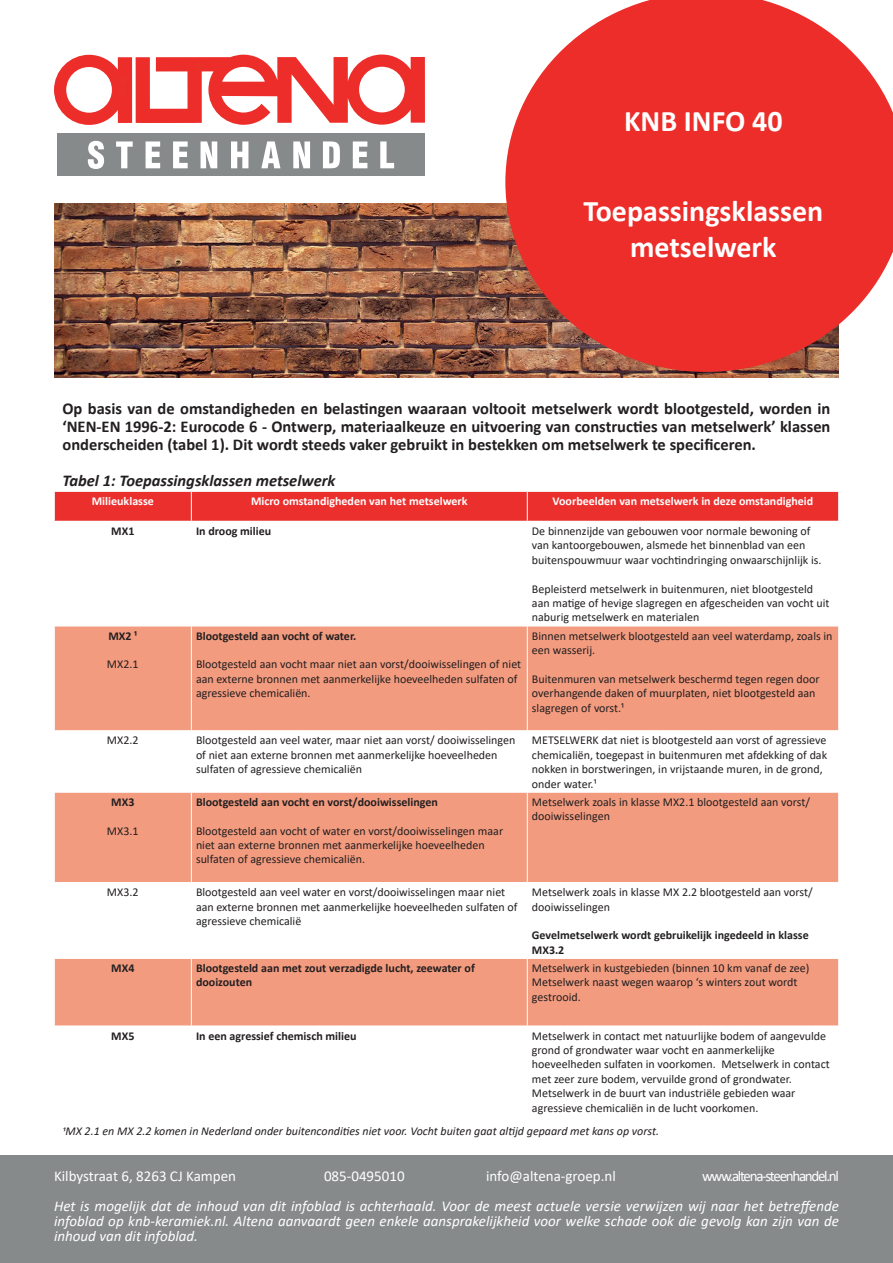
<style>
.page{position:relative;width:893px;height:1263px;background:#fff}
.page>*{position:absolute;margin:0;border:0;box-sizing:border-box;transform-origin:0 0}
.t1{font:700 30px/36px "Calibri";color:#fff;text-align:center}
.t2{font:700 16.5px/18px "Calibri";color:#231f20;text-align:justify}
.t3{font:italic 700 16.5px "Calibri";color:#231f20}
.t4{font:italic 15px/15px "Calibri";color:#fff;text-align:justify}
.t5{font:15px "Calibri";color:#fff}
.t6{font:15px "Calibri";letter-spacing:-.085em;color:#fff}
.t7{font:12px/14.4px "Calibri";color:#231f20}
.t8{font:700 12px/14.4px "Calibri";color:#231f20}
.t9{font:italic 12px "Calibri";color:#231f20}
.t10{font:700 12px "Calibri";color:#fff}
</style>
<div class="page">
<img style="left:54px;top:203px;width:785px;height:174px">
<svg style="left:505px;top:0;width:388px;height:372px;background:#e74843"></svg>
<div style="left:58px;top:134px;width:367px;height:42px;background:#868a8b"></div>
<svg style="left:54px;top:55px;width:371px;height:70px"></svg>
<svg style="left:88px;top:141px;width:16px;height:28px"></svg>
<svg style="left:116px;top:141px;width:17px;height:27px"></svg>
<svg style="left:146px;top:141px;width:14px;height:27px"></svg>
<svg style="left:173px;top:141px;width:15px;height:27px"></svg>
<svg style="left:201px;top:141px;width:16px;height:27px"></svg>
<svg style="left:231px;top:141px;width:17px;height:27px"></svg>
<svg style="left:261px;top:141px;width:19px;height:27px"></svg>
<svg style="left:293px;top:141px;width:17px;height:27px"></svg>
<svg style="left:323px;top:141px;width:17px;height:27px"></svg>
<svg style="left:353px;top:141px;width:14px;height:27px"></svg>
<svg style="left:380px;top:141px;width:14px;height:27px"></svg>
<div style="left:0;top:1155px;width:893px;height:108px;background:#868a8b"></div>
<svg style="left:55px;top:627px;width:783px;height:398px;fill:#f39b7f"></svg>
<hr style="left:191px;top:626px;width:1px;height:104px;background:#fff">
<hr style="left:527px;top:626px;width:1px;height:104px;background:#fff">
<hr style="left:55px;top:730px;width:136px;height:1px;background:#fff">
<hr style="left:191px;top:730px;width:336px;height:1px;background:#fff">
<hr style="left:191px;top:731px;width:1px;height:61px;background:#fff">
<hr style="left:527px;top:730px;width:311px;height:1px;background:#fff">
<hr style="left:527px;top:731px;width:1px;height:61px;background:#fff">
<hr style="left:55px;top:792px;width:136px;height:1px;background:#fff">
<hr style="left:191px;top:792px;width:336px;height:1px;background:#fff">
<hr style="left:191px;top:792px;width:1px;height:90px;background:#fff">
<hr style="left:527px;top:792px;width:311px;height:1px;background:#fff">
<hr style="left:527px;top:792px;width:1px;height:90px;background:#fff">
<hr style="left:55px;top:882px;width:136px;height:1px;background:#fff">
<hr style="left:191px;top:882px;width:336px;height:1px;background:#fff">
<hr style="left:191px;top:883px;width:1px;height:75px;background:#fff">
<hr style="left:527px;top:882px;width:311px;height:1px;background:#fff">
<hr style="left:527px;top:883px;width:1px;height:75px;background:#fff">
<hr style="left:55px;top:958px;width:136px;height:1px;background:#fff">
<hr style="left:191px;top:958px;width:336px;height:1px;background:#fff">
<hr style="left:191px;top:959px;width:1px;height:66px;background:#fff">
<hr style="left:527px;top:958px;width:311px;height:1px;background:#fff">
<hr style="left:527px;top:959px;width:1px;height:66px;background:#fff">
<div style="left:54px;top:491px;width:785px;height:30px;background:#ea2f2d"></div>
<hr style="left:191px;top:491px;width:336px;height:1px;background:#fff">
<hr style="left:527px;top:491px;width:312px;height:1px;background:#fff">
<h1 class="t1" style="left:624px;top:102px;width:160px">KNB INFO 40</h1>
<h1 class="t1" style="left:584px;top:192px;width:241px">Toepassingsklassen metselwerk</h1>
<p class="t2" style="left:63px;top:399px;width:769px">Op basis van de omstandigheden en belastingen waaraan voltooit metselwerk wordt blootgesteld, worden in ‘NEN-EN 1996-2: Eurocode 6 - Ontwerp, materiaalkeuze en uitvoering van constructies van metselwerk’ klassen onderscheiden (tabel 1). Dit wordt steeds vaker gebruikt in bestekken om metselwerk te specificeren.</p>
<h2 class="t3" style="left:63px;top:469px;width:275px">Tabel 1: Toepassingsklassen metselwerk</h2>
<p class="t10" style="left:92px;top:492px;width:64px">Milieuklasse</p>
<p class="t10" style="left:251px;top:492px;width:218px">Micro omstandigheden van het metselwerk</p>
<p class="t10" style="left:553px;top:492px;width:262px">Voorbeelden van metselwerk in deze omstandigheid</p>
<p class="t8" style="left:111px;top:524px;width:25px">MX1</p>
<p class="t8" style="left:196px;top:524px;width:77px">In droog milieu</p>
<p class="t7" style="left:532px;top:523px;width:291px">De binnenzijde van gebouwen voor normale bewoning of van kantoorgebouwen, alsmede het binnenblad van een buitenspouwmuur waar vochtindringing onwaarschijnlijk is.</p>
<p class="t7" style="left:532px;top:581px;width:299px">Bepleisterd metselwerk in buitenmuren, niet blootgesteld aan matige of hevige slagregen en afgescheiden van vocht uit naburig metselwerk en materialen</p>
<p class="t8" style="left:108px;top:628px;width:30px">MX2 ¹</p>
<p class="t7" style="left:107px;top:657px;width:33px">MX2.1</p>
<p class="t8" style="left:196px;top:628px;width:162px">Blootgesteld aan vocht of water.</p>
<p class="t7" style="left:196px;top:657px;width:327px">Blootgesteld aan vocht maar niet aan vorst/dooiwisselingen of niet aan externe bronnen met aanmerkelijke hoeveelheden sulfaten of agressieve chemicaliën.</p>
<p class="t7" style="left:532px;top:628px;width:302px">Binnen metselwerk blootgesteld aan veel waterdamp, zoals in een wasserij.</p>
<p class="t7" style="left:532px;top:671px;width:289px">Buitenmuren van metselwerk beschermd tegen regen door overhangende daken of muurplaten, niet blootgesteld aan slagregen of vorst.¹</p>
<p class="t7" style="left:107px;top:733px;width:33px">MX2.2</p>
<p class="t7" style="left:196px;top:733px;width:321px">Blootgesteld aan veel water, maar niet aan vorst/ dooiwisselingen of niet aan externe bronnen met aanmerkelijke hoeveelheden sulfaten of agressieve chemicaliën</p>
<p class="t7" style="left:532px;top:733px;width:297px">METSELWERK dat niet is blootgesteld aan vorst of agressieve chemicaliën, toegepast in buitenmuren met afdekking of dak nokken in borstweringen, in vrijstaande muren, in de grond, onder water.¹</p>
<p class="t8" style="left:111px;top:794px;width:25px">MX3</p>
<p class="t7" style="left:107px;top:823px;width:33px">MX3.1</p>
<p class="t7" style="left:532px;top:794px;width:280px">Metselwerk zoals in klasse MX2.1 blootgesteld aan vorst/ dooiwisselingen</p>
<p class="t8" style="left:196px;top:794px;width:243px">Blootgesteld aan vocht en vorst/dooiwisselingen</p>
<p class="t7" style="left:196px;top:823px;width:309px">Blootgesteld aan vocht of water en vorst/dooiwisselingen maar niet aan externe bronnen met aanmerkelijke hoeveelheden sulfaten of agressieve chemicaliën.</p>
<p class="t7" style="left:107px;top:885px;width:33px">MX3.2</p>
<p class="t7" style="left:196px;top:885px;width:323px">Blootgesteld aan veel water en vorst/dooiwisselingen maar niet aan externe bronnen met aanmerkelijke hoeveelheden sulfaten of agressieve chemicalië</p>
<p class="t7" style="left:532px;top:885px;width:282px">Metselwerk zoals in klasse MX 2.2 blootgesteld aan vorst/ dooiwisselingen</p>
<p class="t8" style="left:532px;top:928px;width:278px">Gevelmetselwerk wordt gebruikelijk ingedeeld in klasse<br>MX3.2</p>
<p class="t8" style="left:111px;top:961px;width:25px">MX4</p>
<p class="t8" style="left:196px;top:961px;width:280px">Blootgesteld aan met zout verzadigde lucht, zeewater of dooizouten</p>
<p class="t7" style="left:532px;top:960px;width:279px">Metselwerk in kustgebieden (binnen 10 km vanaf de zee)<br>Metselwerk naast wegen waarop ‘s winters zout wordt gestrooid.</p>
<p class="t8" style="left:111px;top:1028px;width:25px">MX5</p>
<p class="t8" style="left:196px;top:1028px;width:162px">In een agressief chemisch milieu</p>
<p class="t7" style="left:532px;top:1028px;width:299px">Metselwerk in contact met natuurlijke bodem of aangevulde grond of grondwater waar vocht en aanmerkelijke hoeveelheden sulfaten in voorkomen. Metselwerk in contact met zeer zure bodem, vervuilde grond of grondwater.<br>Metselwerk in de buurt van industriële gebieden waar agressieve chemicaliën in de lucht voorkomen.</p>
<p class="t9" style="left:63px;top:1122px;width:598px">1MX 2.1 en MX 2.2 komen in Nederland onder buitencondities niet voor. Vocht buiten gaat altijd gepaard met kans op vorst.</p>
<p class="t5" style="left:54px;top:1166px;width:184px">Kilbystraat 6, 8263 CJ Kampen</p>
<p class="t5" style="left:324px;top:1166px;width:82px">085-0495010</p>
<p class="t5" style="left:486px;top:1166px;width:131px">info@altena-groep.nl</p>
<p class="t6" style="left:702px;top:1166px;width:138px">www.altena-steenhandel.nl</p>
<p class="t4" style="left:54px;top:1198px;width:786px">Het is mogelijk dat de inhoud van dit infoblad is achterhaald. Voor de meest actuele versie verwijzen wij naar het betreffende infoblad op knb-keramiek.nl. Altena aanvaardt geen enkele aansprakelijkheid voor welke schade ook die gevolg kan zijn van de inhoud van dit infoblad.</p>
</div>
